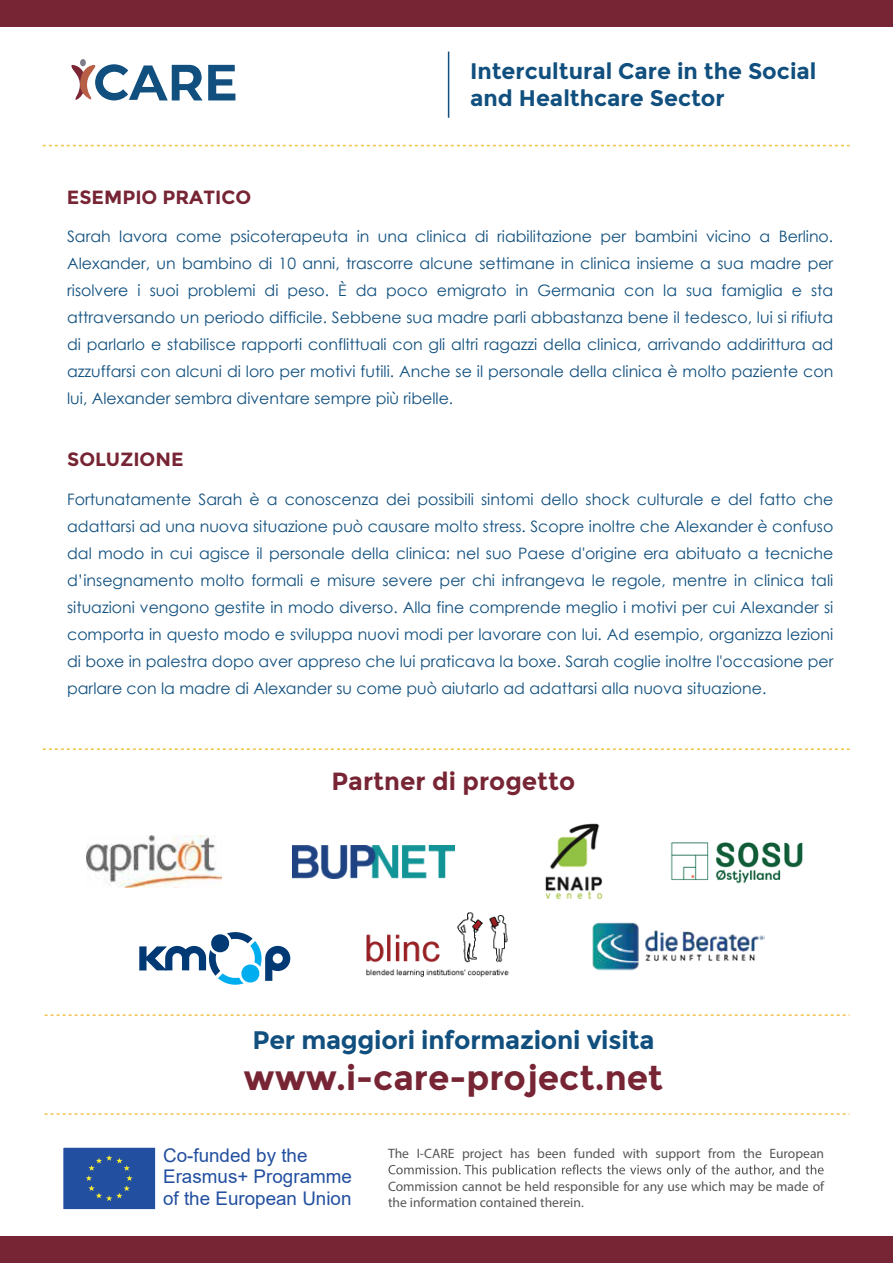
<style>
.page{position:relative;width:893px;height:1263px;background:#fff}
.page>*{position:absolute;margin:0;border:0;box-sizing:border-box;transform-origin:0 0}
.t1{font:700 34.65px "Montserrat";color:#772534}
.t2{font:700 25.35px "Montserrat";letter-spacing:-.01em;color:#104f7e}
.t3{font:700 24.9px "Montserrat";color:#772534}
.t4{font:700 22.5px/27px "Montserrat";color:#104f7e}
.t5{font:700 19.05px "Montserrat";color:#772534}
.t6{font:18.75px/21.1px "Arial";color:#224f9f}
.t7{font:15.75px/27px "Century Gothic";color:#104f7e;text-align:justify}
.t8{font:13.65px/16.4px "Myriad Pro";color:#565656}
</style>
<div class="page">
<div style="left:1px;top:0;width:892px;height:27px;background:#772534"></div>
<div style="left:1px;top:1236px;width:892px;height:27px;background:#772534"></div>
<div style="left:80px;top:59px;width:6px;height:7px;background:#7d7d89;border-radius:50%"></div>
<svg style="left:71px;top:63px;width:164px;height:38px"></svg>
<div style="left:62px;top:1146px;width:95px;height:64px;background:#224f9f;border:2px solid #fff"></div>
<svg style="left:86px;top:1155px;width:47px;height:46px"></svg>
<svg style="left:388px;top:1164px;width:436px;height:13px"></svg>
<hr style="left:448px;top:52px;width:1px;height:66px;background:#104f7e">
<svg style="left:43px;top:145px;width:807px;height:1px"></svg>
<svg style="left:43px;top:748px;width:807px;height:2px"></svg>
<img style="left:86px;top:836px;width:135px;height:51px">
<img style="left:367px;top:912px;width:142px;height:65px">
<img style="left:292px;top:845px;width:162px;height:33px">
<img style="left:545px;top:823px;width:58px;height:76px">
<img style="left:671px;top:842px;width:132px;height:41px">
<img style="left:592px;top:922px;width:172px;height:49px">
<svg style="left:45px;top:1014px;width:805px;height:2px"></svg>
<svg style="left:45px;top:1113px;width:805px;height:2px"></svg>
<svg style="left:139px;top:932px;width:151px;height:53px"></svg>
<h3 class="t4" style="left:470px;top:58px;width:348px">Intercultural Care in the Social and Healthcare Sector</h3>
<p class="t5" style="left:67px;top:186px;width:186px">ESEMPIO PRATICO</p>
<p class="t7" style="left:67px;top:223px;width:768px">Sarah lavora come psicoterapeuta in una clinica di riabilitazione per bambini vicino a Berlino.<br>Alexander, un bambino di 10 anni, trascorre alcune settimane in clinica insieme a sua madre per risolvere i suoi problemi di peso. È da poco emigrato in Germania con la sua famiglia e sta attraversando un periodo difficile. Sebbene sua madre parli abbastanza bene il tedesco, lui si rifiuta di parlarlo e stabilisce rapporti conflittuali con gli altri ragazzi della clinica, arrivando addirittura ad azzuffarsi con alcuni di loro per motivi futili. Anche se il personale della clinica è molto paziente con lui, Alexander sembra diventare sempre più ribelle.</p>
<p class="t5" style="left:67px;top:448px;width:118px">SOLUZIONE</p>
<p class="t7" style="left:67px;top:485px;width:768px">Fortunatamente Sarah è a conoscenza dei possibili sintomi dello shock culturale e del fatto che adattarsi ad una nuova situazione può causare molto stress. Scopre inoltre che Alexander è confuso dal modo in cui agisce il personale della clinica: nel suo Paese d'origine era abituato a tecniche d’insegnamento molto formali e misure severe per chi infrangeva le regole, mentre in clinica tali situazioni vengono gestite in modo diverso. Alla fine comprende meglio i motivi per cui Alexander si comporta in questo modo e sviluppa nuovi modi per lavorare con lui. Ad esempio, organizza lezioni di boxe in palestra dopo aver appreso che lui praticava la boxe. Sarah coglie inoltre l'occasione per parlare con la madre di Alexander su come può aiutarlo ad adattarsi alla nuova situazione.</p>
<h3 class="t3" style="left:331px;top:767px;width:245px">Partner di progetto</h3>
<h2 class="t2" style="left:252px;top:1025px;width:403px">Per maggiori informazioni visita</h2>
<h1 class="t1" style="left:243px;top:1057px;width:421px">www.i-care-project.net</h1>
<p class="t6" style="left:163px;top:1145px;width:190px">Co-funded by the<br>Erasmus+ Programme of the European Union</p>
<p class="t8" style="left:388px;top:1145px;width:438px">The I-CARE project has been funded with support from the European</p>
<p class="t8" style="left:388px;top:1178px;width:438px">Commission cannot be held responsible for any use which may be made of the information contained therein.</p>
</div>
